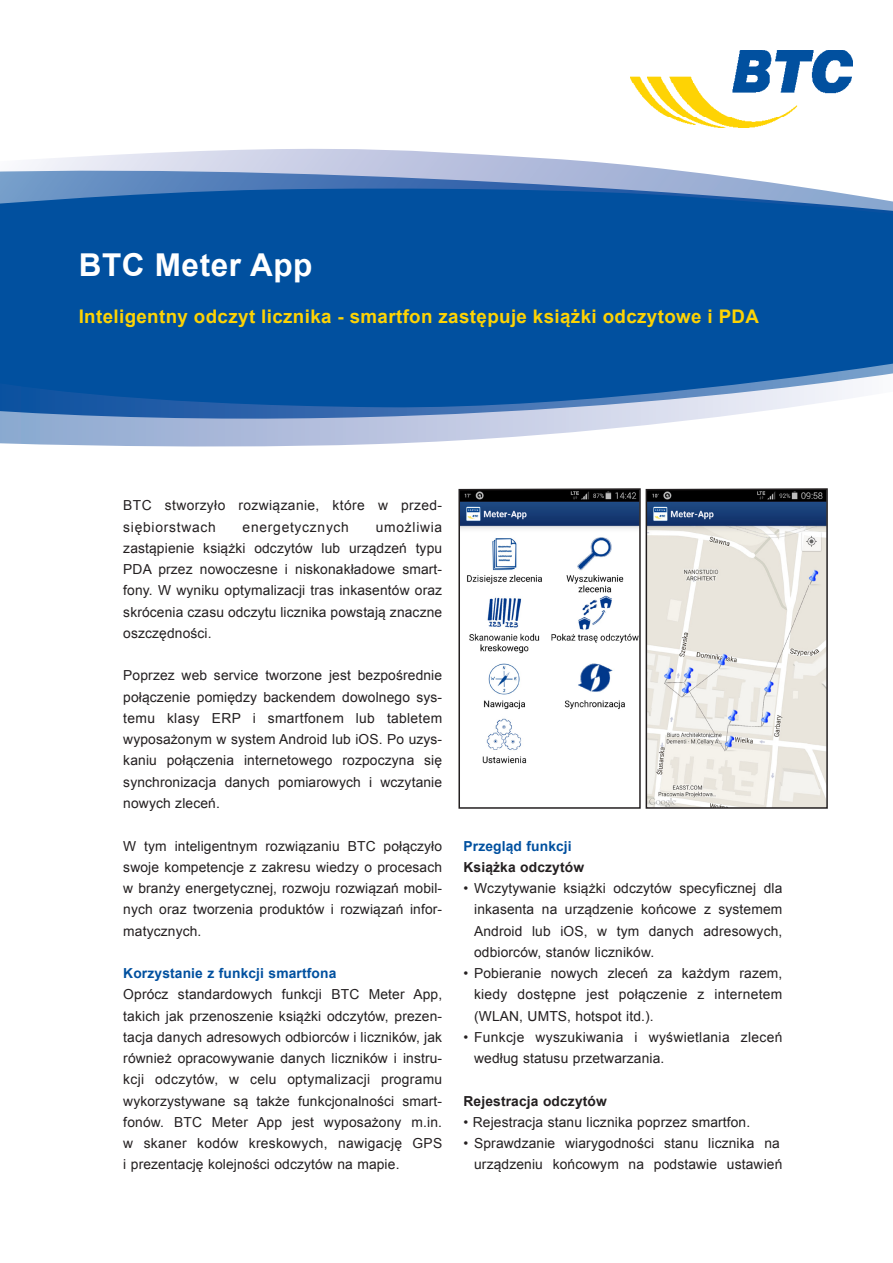
<style>
.page{position:relative;width:893px;height:1263px;background:#fff}
.page>*{position:absolute;margin:0;border:0;box-sizing:border-box;transform-origin:0 0}
._02_Headline{font:700 31.5px "Arial";letter-spacing:.02em;color:#fff}
._03_Subline{font:700 18.75px "Arial";letter-spacing:.02em;color:#fed304}
._06_Copy{font:13.8px/21.3px "Arial";letter-spacing:.01em;color:#231f20;text-align:justify}
._05_Copy_Headline{font:13.8px/21.3px "Arial";letter-spacing:.01em;color:#231f20;text-align:justify}
._05_Copy_Headline-2{font:700 13.8px "Arial";letter-spacing:.01em;color:#231f20}
._06_Copy-2{font:700 13.8px "Arial";letter-spacing:.01em;color:#01509f}
._05_Copy_Headline-3{font:700 13.8px "Arial";letter-spacing:.01em;color:#01509f}
._06_Copy-3{font:13.8px "Arial";letter-spacing:.055em;color:#231f20}
</style>
<div class="page">
<div style="left:0;top:217px;width:893px;height:141px;background:#01509f"></div>
<svg style="left:0;top:358px;width:893px;height:88px"></svg>
<svg style="left:0;top:149px;width:893px;height:68px"></svg>
<img style="left:631px;top:50px;width:221px;height:78px">
<svg style="left:645px;top:488px;width:183px;height:321px"></svg>
<svg style="left:458px;top:488px;width:183px;height:321px"></svg>
<p class="_02_Headline" style="left:79px;top:244px;width:235px">BTC Meter App</p>
<p class="_03_Subline" style="left:79px;top:304px;width:682px">Inteligentny odczyt licznika - smartfon zastępuje książki odczytowe i PDA</p>
<p class="_06_Copy" style="left:123px;top:495px;width:320px">BTC stworzyło rozwiązanie, które w przed&shy;siębiorstwach</p>
<p class="_06_Copy" style="left:123px;top:516px;width:320px;text-indent:252px">umożliwia zastąpienie książki odczytów lub urządzeń typu PDA przez nowoczesne i niskonakładowe smart&shy;fony. W wyniku optymalizacji tras inkasentów oraz skrócenia czasu odczytu licznika powstają znaczne oszczędności.</p>
<p class="_06_Copy" style="left:123px;top:665px;width:320px">Poprzez web service tworzone jest bezpośrednie</p>
<p class="_06_Copy" style="left:123px;top:686px;width:320px">połączenie pomiędzy backendem dowolnego sys&shy;temu klasy ERP i smartfonem lub tabletem wyposażonym w system Android lub iOS. Po uzys&shy;kaniu połączenia internetowego rozpoczyna się synchronizacja danych pomiarowych i wczytanie nowych zleceń.</p>
<p class="_06_Copy" style="left:123px;top:835px;width:320px">W tym inteligentnym rozwiązaniu BTC połączyło</p>
<p class="_06_Copy" style="left:123px;top:856px;width:320px">swoje kompetencje z zakresu wiedzy o procesach</p>
<p class="_06_Copy" style="left:123px;top:878px;width:320px">w branży energetycznej, rozwoju rozwiązań mobil&shy;nych oraz tworzenia produktów i rozwiązań infor&shy;matycznych.</p>
<p class="_06_Copy-2" style="left:123px;top:964px;width:215px">Korzystanie z funkcji smartfona</p>
<p class="_06_Copy" style="left:123px;top:984px;width:320px">Oprócz standardowych funkcji BTC Meter App, takich jak przenoszenie książki odczytów, prezen&shy;tacja danych adresowych odbiorców i liczników, jak również opracowywanie danych liczników i instru&shy;kcji odczytów, w celu optymalizacji programu wykorzystywane są także funkcjonalności smart&shy;fonów. BTC Meter App jest wyposażony m.in. w skaner kodów kreskowych, nawigację GPS i prezentację kolejności odczytów na mapie.</p>
<p class="_06_Copy-3" style="left:243px;top:518px;width:108px">energetycznych</p>
<p class="_05_Copy_Headline-3" style="left:463px;top:836px;width:110px">Przegląd funkcji</p>
<p class="_05_Copy_Headline-2" style="left:463px;top:858px;width:122px">Książka odczytów</p>
<p class="_05_Copy_Headline" style="left:474px;top:878px;width:310px;text-indent:-11px">• Wczytywanie książki odczytów specyficznej dla inkasenta na urządzenie końcowe z systemem Android lub iOS, w tym danych adresowych, odbiorców, stanów liczników.</p>
<p class="_05_Copy_Headline" style="left:474px;top:963px;width:310px;text-indent:-11px">• Pobieranie nowych zleceń za każdym razem, kiedy dostępne jest połączenie z internetem (WLAN, UMTS, hotspot itd.).</p>
<p class="_05_Copy_Headline" style="left:474px;top:1026px;width:310px;text-indent:-11px">• Funkcje wyszukiwania i wyświetlania zleceń według statusu przetwarzania.</p>
<p class="_05_Copy_Headline-2" style="left:463px;top:1091px;width:145px">Rejestracja odczytów</p>
<p class="_05_Copy_Headline" style="left:463px;top:1111px;width:288px">• Rejestracja stanu licznika poprzez smartfon.</p>
<p class="_05_Copy_Headline" style="left:463px;top:1133px;width:320px;text-align:right">• Sprawdzanie wiarygodności stanu licznika na urządzeniu końcowym na podstawie ustawień</p>
</div>
